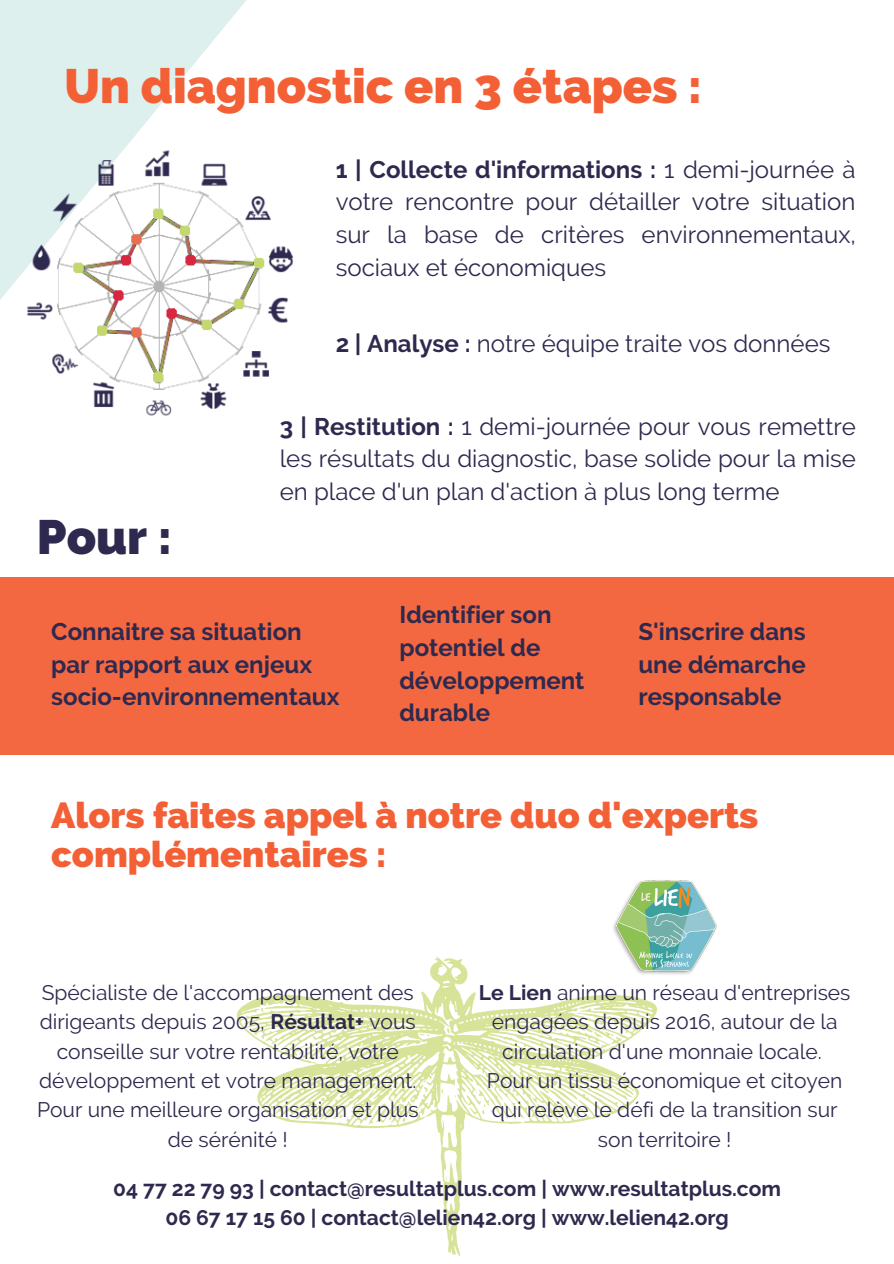
<style>
.page{position:relative;width:894px;height:1264px;background:#fff}
.page>*{position:absolute;margin:0;border:0;box-sizing:border-box;transform-origin:0 0}
.t1{font:800 48px "Raleway";color:#f46036}
.t2{font:800 48px "Raleway";color:#2e294e}
.t3{font:800 36px/39.3px "Raleway";color:#f46036}
.t4{font:24px/32.7px "Raleway";color:#2e294e;text-align:justify}
.t5{font:700 24px/32.7px "Raleway";color:#2e294e}
.t6{font:21px/29.2px "Raleway";color:#2e294e;text-align:center}
.t7{font:700 21px/29.2px "Raleway";color:#2e294e;text-align:center}
.s1{font-weight:700}
</style>
<div class="page">
<svg style="left:0;top:0;width:246px;height:124px;fill:#ddf0ee"></svg>
<div style="left:0;top:576px;width:893px;height:178px;background:#f46841"></div>
<svg style="left:236px;top:956px;width:421px;height:300px"></svg>
<img style="left:609px;top:880px;width:108px;height:97px">
<img style="left:0;top:124px;width:294px;height:292px">
<h1 class="t1" style="left:64px;top:58px;width:638px">Un diagnostic en 3 étapes :</h1>
<p class="t4" style="left:335px;top:153px;width:521px"><span class="s1">1 | Collecte d'informations :</span> 1 demi-journée à votre rencontre pour détailler votre situation sur la base de critères environnementaux, sociaux et économiques</p>
<p class="t4" style="left:335px;top:327px;width:496px"><span class="s1">2 | Analyse :</span> notre équipe traite vos données</p>
<h1 class="t2" style="left:37px;top:509px;width:136px">Pour :</h1>
<p class="t4" style="left:280px;top:410px;width:577px"><span class="s1">3 | Restitution :</span> 1 demi-journée pour vous remettre les résultats du diagnostic, base solide pour la mise en place d'un plan d'action à plus long terme</p>
<p class="t5" style="left:51px;top:615px;width:290px">Connaitre sa situation par rapport aux enjeux socio-environnementaux</p>
<p class="t5" style="left:399px;top:598px;width:186px">Identifier son potentiel de développement durable</p>
<p class="t5" style="left:638px;top:615px;width:169px;text-align:justify">S'inscrire dans une démarche responsable</p>
<h2 class="t3" style="left:51px;top:795px;width:708px">Alors faites appel à notre duo d'experts complémentaires :</h2>
<p class="t6" style="left:37px;top:978px;width:383px">Spécialiste de l'accompagnement des dirigeants depuis 2005, <span class="s1">Résultat+</span> vous conseille sur votre rentabilité, votre développement et votre management.<br>Pour une meilleure organisation et plus de sérénité !</p>
<p class="t6" style="left:479px;top:978px;width:373px"><span class="s1">Le Lien</span> anime un réseau d'entreprises engagées depuis 2016, autour de la circulation d'une monnaie locale.<br>Pour un tissu économique et citoyen qui relève le défi de la transition sur son territoire !</p>
<p class="t7" style="left:113px;top:1173px;width:669px">04 77 22 79 93 | contact@resultatplus.com | www.resultatplus.com<br>06 67 17 15 60 | contact@lelien42.org | www.lelien42.org</p>
</div>
